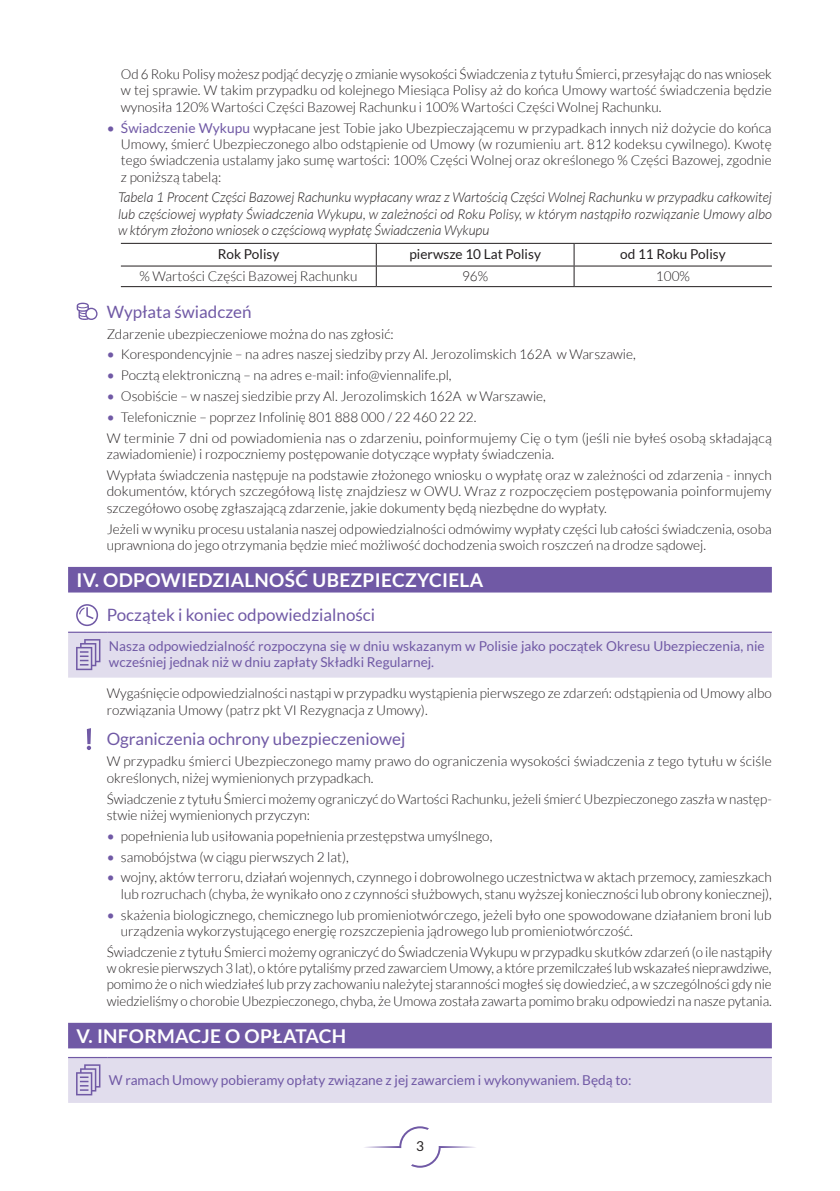
<style>
.page{position:relative;width:840px;height:1191px;background:#fff}
.page>*{position:absolute;margin:0;border:0;box-sizing:border-box;transform-origin:0 0}
.KP__BELKA_NIEBIESKA{font:700 19px "Lato";letter-spacing:.015em;color:#fff}
.KP__TYTULY_NIEBIESK{font:17px "Lato";color:#7059a5}
.KP__TRESC_WCIETA_6{font:300 13.6px/16.4px "Lato";color:#231f20}
.KP__TRESC___WCIETA{font:300 13.6px/16.4px "Lato";color:#231f20;text-align:justify}
.KP__TRESC_ITALIC{font:italic 300 13.6px/16.4px "Lato";color:#231f20;text-align:justify}
.DO_OBJASNIEN_tekst_I{font:13.6px/16.4px "Lato";color:#7059a5}
.TAB_light_czarny_cen{font:13.6px "Lato";color:#231f20}
.TAB_light_czarny_cen-2{font:300 13.6px "Lato";color:#231f20}
.s1{font-weight:400;color:#7059a5}
</style>
<div class="page">
<svg style="left:364px;top:1126px;width:112px;height:41px"></svg>
<div style="left:68px;top:567px;width:703px;height:25px;background:#7059a5"></div>
<div style="left:68px;top:1022px;width:703px;height:26px;background:#7059a5"></div>
<hr style="left:121px;top:266px;width:255px;height:1px;background:#231f20">
<hr style="left:376px;top:266px;width:197px;height:1px;background:#231f20">
<svg style="left:375px;top:244px;width:1px;height:42px"></svg>
<hr style="left:573px;top:266px;width:198px;height:1px;background:#231f20">
<hr style="left:121px;top:286px;width:255px;height:1px;background:#231f20">
<hr style="left:376px;top:286px;width:197px;height:1px;background:#231f20">
<hr style="left:573px;top:286px;width:198px;height:1px;background:#231f20">
<hr style="left:121px;top:243px;width:255px;height:1px;background:#231f20">
<hr style="left:376px;top:243px;width:197px;height:1px;background:#231f20">
<hr style="left:573px;top:243px;width:198px;height:1px;background:#231f20">
<svg style="left:573px;top:244px;width:1px;height:42px"></svg>
<svg style="left:77px;top:303px;width:20px;height:17px"></svg>
<svg style="left:76px;top:604px;width:22px;height:22px"></svg>
<hr style="left:108px;top:631px;width:663px;height:2px;background:#7059a5">
<hr style="left:68px;top:631px;width:40px;height:2px;background:#7059a5">
<div style="left:68px;top:632px;width:703px;height:45px;background:#e1dded"></div>
<svg style="left:87px;top:728px;width:4px;height:22px"></svg>
<div style="left:68px;top:1057px;width:703px;height:45px;background:#e1dded"></div>
<p class="KP__TRESC___WCIETA" style="left:121px;top:66px;width:652px">Od 6 Roku Polisy możesz podjąć decyzję o zmianie wysokości Świadczenia z tytułu Śmierci, przesyłając do nas wniosek w tej sprawie. W takim przypadku od kolejnego Miesiąca Polisy aż do końca Umowy wartość świadczenia będzie wynosiła 120% Wartości Części Bazowej Rachunku i 100% Wartości Części Wolnej Rachunku.</p>
<p class="KP__TRESC___WCIETA" style="left:121px;top:119px;width:652px;text-indent:-14px"><span class="s1">• Świadczenie Wykupu</span> wypłacane jest Tobie jako Ubezpieczającemu w przypadkach innych niż dożycie do końca Umowy, śmierć Ubezpieczonego albo odstąpienie od Umowy (w rozumieniu art. 812 kodeksu cywilnego). Kwotę tego świadczenia ustalamy jako sumę wartości: 100% Części Wolnej oraz określonego % Części Bazowej, zgodnie z poniższą tabelą:</p>
<p class="KP__TRESC_ITALIC" style="left:118px;top:190px;width:655px">Tabela 1 Procent Części Bazowej Rachunku wypłacany wraz z Wartością Części Wolnej Rachunku w przypadku całkowitej lub częściowej wypłaty Świadczenia Wykupu, w zależności od Roku Polisy, w którym nastąpiło rozwiązanie Umowy albo w którym złożono wniosek o częściową wypłatę Świadczenia Wykupu</p>
<p class="TAB_light_czarny_cen" style="left:218px;top:247px;width:63px">Rok Polisy</p>
<p class="TAB_light_czarny_cen" style="left:409px;top:247px;width:133px">pierwsze 10 Lat Polisy</p>
<p class="TAB_light_czarny_cen" style="left:620px;top:247px;width:107px">od 11 Roku Polisy</p>
<p class="TAB_light_czarny_cen-2" style="left:139px;top:269px;width:219px">% Wartości Części Bazowej Rachunku</p>
<p class="TAB_light_czarny_cen-2" style="left:462px;top:269px;width:28px">96%</p>
<p class="TAB_light_czarny_cen-2" style="left:655px;top:269px;width:36px">100%</p>
<p class="KP__TYTULY_NIEBIESK" style="left:107px;top:302px;width:146px">Wypłata świadczeń</p>
<p class="KP__TRESC_WCIETA_6" style="left:107px;top:325px;width:288px">Zdarzenie ubezpieczeniowe można do nas zgłosić:</p>
<p class="KP__TRESC___WCIETA" style="left:107px;top:346px;width:530px"><span class="s1">•</span> Korespondencyjnie – na adres naszej siedziby przy Al. Jerozolimskich 162A w Warszawie,</p>
<p class="KP__TRESC___WCIETA" style="left:107px;top:367px;width:346px"><span class="s1">•</span> Pocztą elektroniczną – na adres e-mail: info@viennalife.pl,</p>
<p class="KP__TRESC___WCIETA" style="left:107px;top:388px;width:440px"><span class="s1">•</span> Osobiście – w naszej siedzibie przy Al. Jerozolimskich 162A w Warszawie,</p>
<p class="KP__TRESC___WCIETA" style="left:107px;top:409px;width:371px"><span class="s1">•</span> Telefonicznie – poprzez Infolinię 801 888 000 / 22 460 22 22.</p>
<p class="KP__TRESC_WCIETA_6" style="left:107px;top:430px;width:666px">W terminie 7 dni od powiadomienia nas o zdarzeniu, poinformujemy Cię o tym (jeśli nie byłeś osobą składającą zawiadomienie) i rozpoczniemy postępowanie dotyczące wypłaty świadczenia.</p>
<p class="KP__TRESC_WCIETA_6" style="left:107px;top:467px;width:666px;text-align:justify">Wypłata świadczenia następuje na podstawie złożonego wniosku o wypłatę oraz w zależności od zdarzenia - innych dokumentów, których szczegółową listę znajdziesz w OWU. Wraz z rozpoczęciem postępowania poinformujemy szczegółowo osobę zgłaszającą zdarzenie, jakie dokumenty będą niezbędne do wypłaty.</p>
<p class="KP__TRESC_WCIETA_6" style="left:107px;top:520px;width:666px">Jeżeli w wyniku procesu ustalania naszej odpowiedzialności odmówimy wypłaty części lub całości świadczenia, osoba uprawniona do jego otrzymania będzie mieć możliwość dochodzenia swoich roszczeń na drodze sądowej.</p>
<p class="KP__BELKA_NIEBIESKA" style="left:77px;top:569px;width:408px">IV. ODPOWIEDZIALNOŚĆ UBEZPIECZYCIELA</p>
<p class="KP__TYTULY_NIEBIESK" style="left:107px;top:606px;width:270px">Początek i koniec odpowiedzialności</p>
<p class="DO_OBJASNIEN_tekst_I" style="left:109px;top:638px;width:657px">Nasza odpowiedzialność rozpoczyna się w dniu wskazanym w Polisie jako początek Okresu Ubezpieczenia, nie wcześniej jednak niż w dniu zapłaty Składki Regularnej.</p>
<p class="KP__TRESC_WCIETA_6" style="left:107px;top:685px;width:666px">Wygaśnięcie odpowiedzialności nastąpi w przypadku wystąpienia pierwszego ze zdarzeń: odstąpienia od Umowy albo rozwiązania Umowy (patrz pkt VI Rezygnacja z Umowy).</p>
<p class="KP__TYTULY_NIEBIESK" style="left:107px;top:730px;width:300px">Ograniczenia ochrony ubezpieczeniowej</p>
<p class="KP__TRESC_WCIETA_6" style="left:107px;top:753px;width:666px">W przypadku śmierci Ubezpieczonego mamy prawo do ograniczenia wysokości świadczenia z tego tytułu w ściśle określonych, niżej wymienionych przypadkach.</p>
<p class="KP__TRESC_WCIETA_6" style="left:107px;top:790px;width:666px">Świadczenie z tytułu Śmierci możemy ograniczyć do Wartości Rachunku, jeżeli śmierć Ubezpieczonego zaszła w następ&shy;stwie niżej wymienionych przyczyn:</p>
<p class="KP__TRESC___WCIETA" style="left:107px;top:827px;width:387px"><span class="s1">•</span> popełnienia lub usiłowania popełnienia przestępstwa umyślnego,</p>
<p class="KP__TRESC___WCIETA" style="left:107px;top:848px;width:243px"><span class="s1">•</span> samobójstwa (w ciągu pierwszych 2 lat),</p>
<p class="KP__TRESC___WCIETA" style="left:107px;top:869px;width:666px;text-align:right"><span class="s1">•</span> wojny, aktów terroru, działań wojennych, czynnego i dobrowolnego uczestnictwa w aktach przemocy, zamieszkach lub rozruchach (chyba, że wynikało ono z czynności służbowych, stanu wyższej konieczności lub obrony koniecznej),</p>
<p class="KP__TRESC___WCIETA" style="left:121px;top:906px;width:652px;text-indent:-14px"><span class="s1">•</span> skażenia biologicznego, chemicznego lub promieniotwórczego, jeżeli było one spowodowane działaniem broni lub urządzenia wykorzystującego energię rozszczepienia jądrowego lub promieniotwórczość.</p>
<p class="KP__TRESC_WCIETA_6" style="left:107px;top:943px;width:666px;text-align:justify">Świadczenie z tytułu Śmierci możemy ograniczyć do Świadczenia Wykupu w przypadku skutków zdarzeń (o ile nastąpiły w okresie pierwszych 3 lat), o które pytaliśmy przed zawarciem Umowy, a które przemilczałeś lub wskazałeś nieprawdziwe, pomimo że o nich wiedziałeś lub przy zachowaniu należytej staranności mogłeś się dowiedzieć, a w szczególności gdy nie wiedzieliśmy o chorobie Ubezpieczonego, chyba, że Umowa została zawarta pomimo braku odpowiedzi na nasze pytania.</p>
<p class="KP__BELKA_NIEBIESKA" style="left:77px;top:1025px;width:271px">V. INFORMACJE O OPŁATACH</p>
<p class="DO_OBJASNIEN_tekst_I" style="left:109px;top:1071px;width:523px">W ramach Umowy pobieramy opłaty związane z jej zawarciem i wykonywaniem. Będą to:</p>
<p class="TAB_light_czarny_cen" style="left:416px;top:1138px;width:9px">3</p>
</div>
